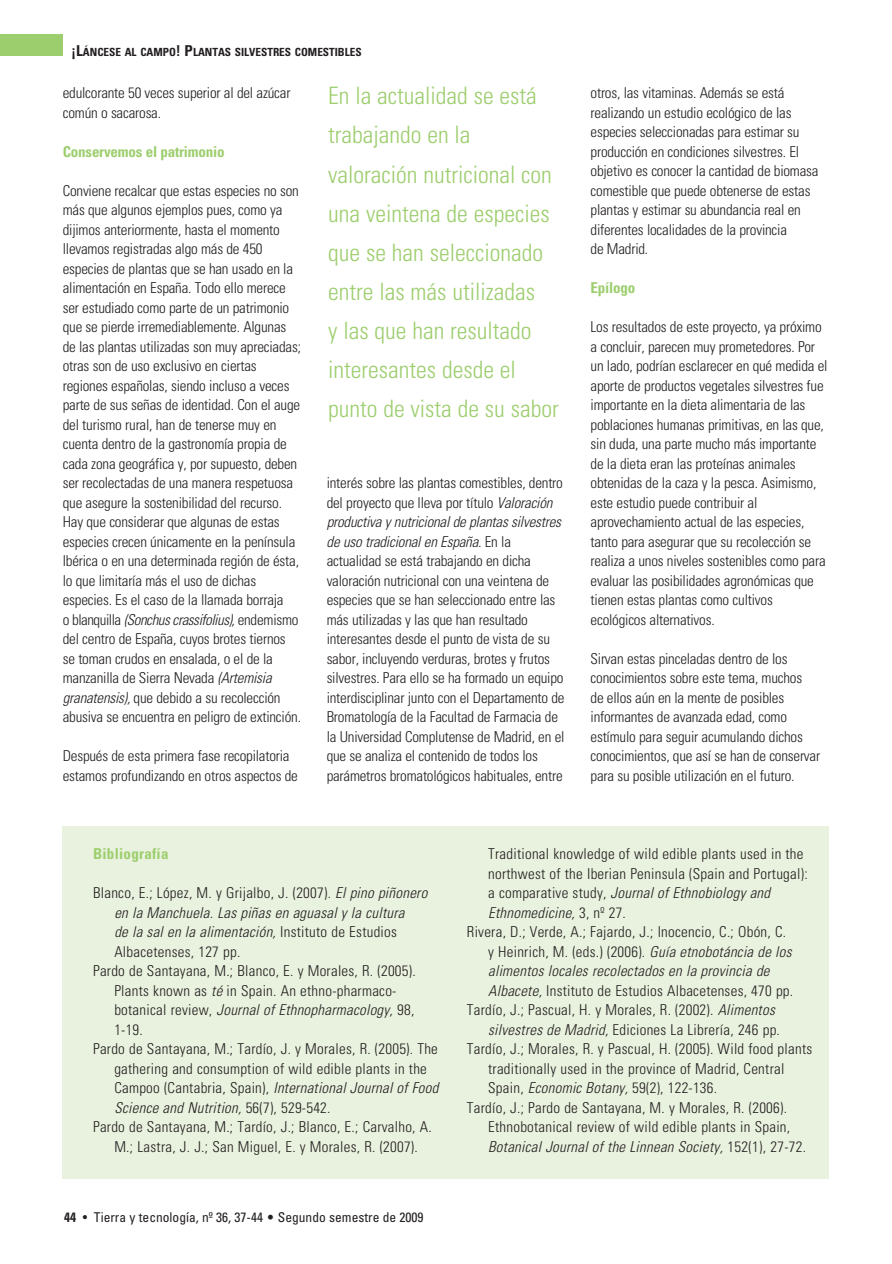
<style>
.page{position:relative;width:892px;height:1264px;background:#fff}
.page>*{position:absolute;margin:0;border:0;box-sizing:border-box;transform-origin:0 0}
.t1{font:300 condensed 24px/39px "Univers";color:#9dce6e}
.t2{font:300 condensed 15px/19.5px "Univers";letter-spacing:-.015em;color:#231f20}
.t3{font:300 condensed 15px "Univers";letter-spacing:.02em;color:#231f20}
.t4{font:italic 300 condensed 15px "Univers";color:#231f20}
.t5{font:700 condensed 15px "Univers";letter-spacing:-.015em;color:#9dce6e}
.t6{font:700 condensed 15px "Univers";letter-spacing:.02em;color:#9dce6e}
.t7{font:condensed 13.5px "Univers";color:#231f20}
.t8{font:700 condensed 11.25px "Univers";color:#231f20}
.s1{font-size:15px}
.s2{font-style:italic}
.s3{font-style:normal}
.s4{font-weight:700}
.s5{font-weight:300}
</style>
<div class="page">
<div style="left:0;top:35px;width:63px;height:21px;background:#9dce6e"></div>
<div style="left:63px;top:826px;width:765px;height:352px;background:#e9f2de"></div>
<p class="t8" style="left:71px;top:47px;width:292px"><span class="s1">¡L</span>ÁNCESE AL CAMPO<span class="s1">! P</span>LANTAS SILVESTRES COMESTIBLES</p>
<p class="t2" style="left:63px;top:85px;width:229px">edulcorante 50 veces superior al del azúcar común o sacarosa.</p>
<p class="t5" style="left:63px;top:146px;width:163px">Conservemos el patrimonio</p>
<p class="t2" style="left:63px;top:182px;width:239px">Conviene recalcar que estas especies no son más que algunos ejemplos pues, como ya dijimos anteriormente, hasta el momento llevamos registradas algo más de 450 especies de plantas que se han usado en la alimentación en España. Todo ello merece ser estudiado como parte de un patrimonio que se pierde irremediablemente. Algunas de las plantas utilizadas son muy apreciadas; otras son de uso exclusivo en ciertas regiones españolas, siendo incluso a veces parte de sus señas de identidad. Con el auge del turismo rural, han de tenerse muy en cuenta dentro de la gastronomía propia de cada zona geográfica y, por supuesto, deben ser recolectadas de una manera respetuosa que asegure la sostenibilidad del recurso.<br>Hay que considerar que algunas de estas especies crecen únicamente en la península Ibérica o en una determinada región de ésta, lo que limitaría más el uso de dichas especies. Es el caso de la llamada borraja<br>o b l a n q u i l l a <span class="s2">(Sonchuscrassifolius),</span> e n d e m i s m o del centro de España, cuyos brotes tiernos se toman crudos en ensalada, o el de la manzanilla de Sierra Nevada <span class="s2">(Artemisia granatensis),</span>que debido a su recolección abusiva se encuentra en peligro de extinción.</p>
<p class="t2" style="left:63px;top:748px;width:236px">Después de esta primera fase recopilatoria estamos profundizando en otros aspectos de</p>
<h1 class="t1" style="left:328px;top:79px;width:232px">En la actualidad se está trabajando en la valoración nutricional con una veintena de especies que se han seleccionado entre las más utilizadas<br>y las que han resultado interesantes desde el punto de vista de su sabor</h1>
<p class="t2" style="left:326px;top:475px;width:239px">interés sobre las plantas comestibles, dentro del proyecto que lleva por título <span class="s2">Valoración productiva ynutricionalde plantassilvestres de uso tradicionalen España.</span> E n l a actualidad se está trabajando en dicha valoración nutricional con una veintena de especies que se han seleccionado entre las más utilizadas y las que han resultado interesantes desde el punto de vista de su sabor, incluyendo verduras, brotes y frutos silvestres. Para ello se ha formado un equipo interdisciplinar junto con el Departamento de Bromatología de la Facultad de Farmacia de la Universidad Complutense de Madrid, en el que se analiza el contenido de todos los parámetros bromatológicos habituales, entre</p>
<p class="t2" style="left:590px;top:85px;width:229px">otros, las vitaminas. Además se está realizando un estudio ecológico de las especies seleccionadas para estimar su producción en condiciones silvestres. El objetivo es conocer la cantidad de biomasa comestible que puede obtenerse de estas plantas y estimar su abundancia real en diferentes localidades de la provincia<br>de Madrid.</p>
<p class="t5" style="left:590px;top:282px;width:46px">Epílogo</p>
<p class="t2" style="left:590px;top:319px;width:238px">Los resultados de este proyecto, ya próximo a concluir, parecen muy prometedores. Por un lado, podrían esclarecer en qué medida el aporte de productos vegetales silvestres fue importante en la dieta alimentaria de las poblaciones humanas primitivas, en las que, sin duda, una parte mucho más importante de la dieta eran las proteínas animales obtenidas de la caza y la pesca. Asimismo, este estudio puede contribuir al aprovechamiento actual de las especies, tanto para asegurar que su recolección se realiza a unos niveles sostenibles como para evaluar las posibilidades agronómicas que tienen estas plantas como cultivos ecológicos alternativos.</p>
<p class="t2" style="left:590px;top:650px;width:231px">Sirvan estas pinceladas dentro de los conocimientos sobre este tema, muchos<br>de ellos aún en la mente de posibles informantes de avanzada edad, como estímulo para seguir acumulando dichos conocimientos, que así se han de conservar para su posible utilización en el futuro.</p>
<p class="t6" style="left:93px;top:848px;width:77px">Bibliografía</p>
<p class="t3" style="left:93px;top:887px;width:338px">Blanco, E.; López, M. y Grijalbo, J. (2007). <span class="s2">El pino piñonero</span></p>
<p class="t4" style="left:114px;top:906px;width:294px">en la Manchuela. Las piñas en aguasal y la cultura</p>
<p class="t4" style="left:114px;top:926px;width:284px">de la sal en la alimentación, <span class="s3">I n st i t u t o d e E st u d i o s</span></p>
<p class="t3" style="left:114px;top:945px;width:127px">Albacetenses, 127 pp.</p>
<p class="t3" style="left:93px;top:965px;width:324px">Pardo de Santayana, M.; Blanco, E. y Morales, R. (2005).</p>
<p class="t3" style="left:114px;top:984px;width:283px">Plants known as <span class="s2">té</span>in Spain. An ethno-pharmaco-</p>
<p class="t4" style="left:114px;top:1004px;width:301px"><span class="s3">b o t a n i c a l r e v i e w ,</span> Journal of Ethnopharmacology, <span class="s3">9 8 ,</span></p>
<p class="t2" style="left:114px;top:1021px;width:30px">1-19.</p>
<p class="t3" style="left:93px;top:1043px;width:346px">Pardo de Santayana, M.; Tardío, J. y Morales, R. (2005). The</p>
<p class="t3" style="left:114px;top:1062px;width:314px">gathering and consumption of wild edible plants in the</p>
<p class="t4" style="left:114px;top:1082px;width:328px"><span class="s3">C a m p o o ( C a n ta b r i a , S p a i n ) ,</span> International Journal of Food</p>
<p class="t4" style="left:114px;top:1101px;width:217px">Science and Nutrition, <span class="s3">5 6 ( 7 ) , 5 2 9 - 5 4 2 .</span></p>
<p class="t3" style="left:93px;top:1121px;width:340px">Pardo de Santayana, M.; Tardío, J.; Blanco, E.; Carvalho, A.</p>
<p class="t3" style="left:114px;top:1140px;width:305px">M.; Lastra, J. J.; San Miguel, E. y Morales, R. (2007).</p>
<p class="t7" style="left:64px;top:1211px;width:360px"><span class="s4">44</span> • Tierra y tecnología, nº 36, 37-44 <span class="s5">•</span> Segundo semestre de 2009</p>
<p class="t3" style="left:488px;top:848px;width:317px">Traditional knowledge of wild edible plants used in the</p>
<p class="t3" style="left:488px;top:867px;width:321px">northwest of the Iberian Peninsula (Spain and Portugal):</p>
<p class="t4" style="left:488px;top:887px;width:286px"><span class="s3">a c o m p a r a t i v e s t u d y ,</span> Journal of Ethnobiology and</p>
<p class="t4" style="left:488px;top:906px;width:139px">Ethnomedicine, <span class="s3">3 , n º 2 7 .</span></p>
<p class="t3" style="left:466px;top:926px;width:320px">Rivera, D.; Verde, A.; Fajardo, J.; Inocencio, C.; Obón, C.</p>
<p class="t3" style="left:488px;top:945px;width:308px">y Heinrich, M. (eds.) (2006). <span class="s2">Guía etnobotáncia de los</span></p>
<p class="t4" style="left:488px;top:965px;width:286px">alimentos locales recolectados en la provincia de</p>
<p class="t3" style="left:488px;top:984px;width:306px"><span class="s2">Albacete,</span>Instituto de Estudios Albacetenses, 470 pp.</p>
<p class="t3" style="left:466px;top:1004px;width:312px">Tardío, J.; Pascual, H. y Morales, R. (2002). <span class="s2">Alimentos</span></p>
<p class="t3" style="left:488px;top:1023px;width:293px"><span class="s2">silvestres de Madrid,</span>Ediciones La Librería, 246 pp.</p>
<p class="t3" style="left:466px;top:1043px;width:347px">Tardío, J.; Morales, R. y Pascual, H. (2005). Wild food plants</p>
<p class="t3" style="left:488px;top:1062px;width:297px">traditionally used in the province of Madrid, Central</p>
<p class="t3" style="left:488px;top:1082px;width:230px">Spain, <span class="s2">Economic Botany,</span>59(2), 122-136.</p>
<p class="t3" style="left:466px;top:1101px;width:321px">Tardío, J.; Pardo de Santayana, M. y Morales, R. (2006).</p>
<p class="t3" style="left:488px;top:1121px;width:303px">Ethnobotanical review of wild edible plants in Spain,</p>
<p class="t4" style="left:488px;top:1140px;width:319px">Botanical Journal of the Linnean Society, <span class="s3">1 5 2 ( 1 ) , 2 7 - 7 2 .</span></p>
</div>
